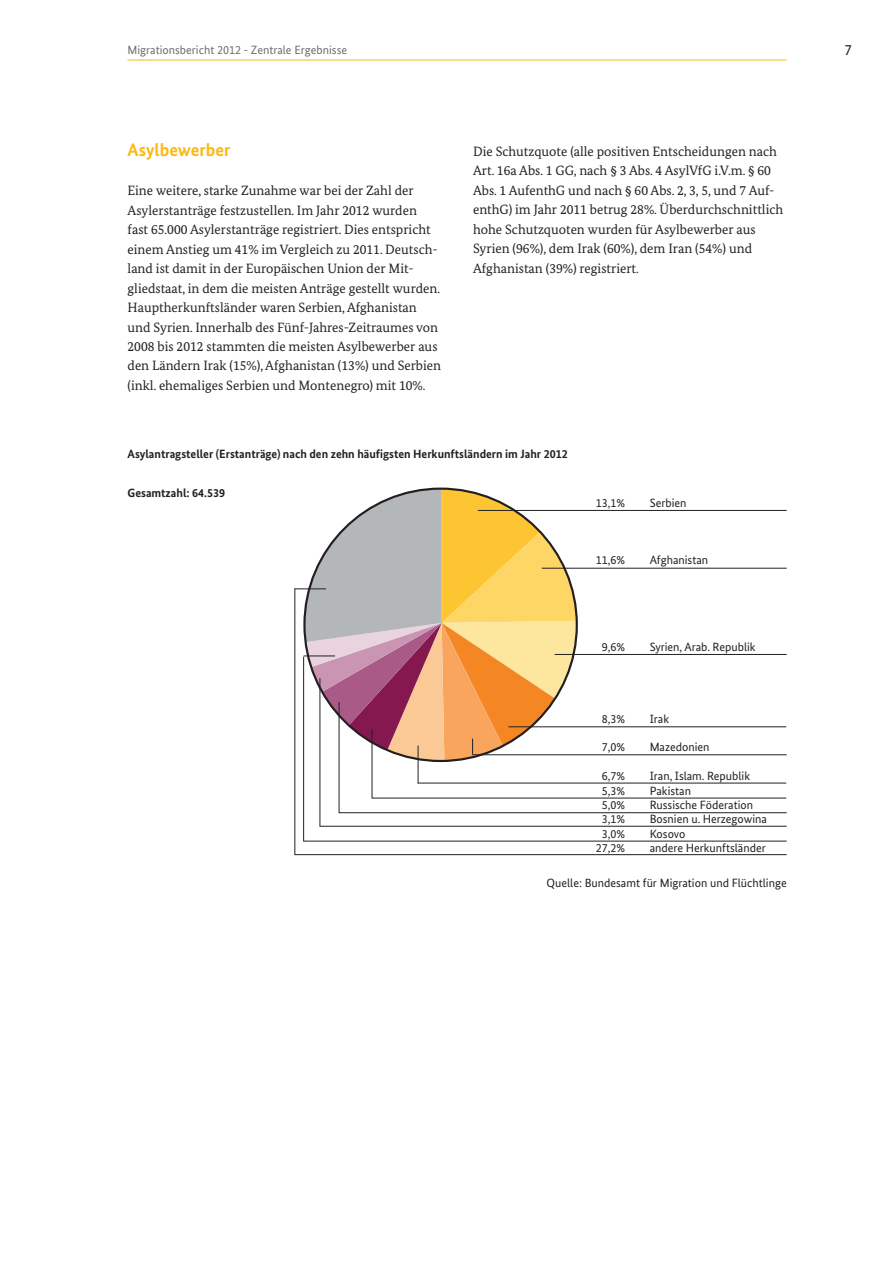
<style>
.page{position:relative;width:893px;height:1263px;background:#fff}
.page>*{position:absolute;margin:0;border:0;box-sizing:border-box;transform-origin:0 0}
.t1{font:700 18px "Bundes Sans";color:#fcb814}
.t2{font:15px "Bundes Sans Office T";color:#231f20}
.t3{font:13.5px/19.5px "Bundes Serif";color:#231f20}
.t4{font:12px "Bundes Sans";color:#231f20}
.t5{font:700 12px "Bundes Sans";color:#231f20}
.t6{font:12px "Bundes Sans";color:#6c6d70}
</style>
<div class="page">
<hr style="left:128px;top:60px;width:659px;height:1px;background:#fcb814">
<hr style="left:339px;top:812px;width:448px;height:1px;background:#231f20">
<hr style="left:418px;top:783px;width:368px;height:1px;background:#231f20">
<hr style="left:372px;top:798px;width:414px;height:1px;background:#231f20">
<hr style="left:294px;top:854px;width:493px;height:1px;background:#231f20">
<hr style="left:294px;top:588px;width:1px;height:267px;background:#231f20">
<hr style="left:303px;top:841px;width:484px;height:1px;background:#231f20">
<hr style="left:303px;top:657px;width:1px;height:184px;background:#231f20">
<hr style="left:320px;top:826px;width:467px;height:1px;background:#231f20">
<hr style="left:478px;top:510px;width:309px;height:1px;background:#231f20">
<hr style="left:472px;top:754px;width:315px;height:1px;background:#231f20">
<hr style="left:542px;top:568px;width:245px;height:1px;background:#231f20">
<hr style="left:555px;top:654px;width:232px;height:1px;background:#231f20">
<hr style="left:508px;top:726px;width:278px;height:1px;background:#231f20">
<hr style="left:295px;top:588px;width:31px;height:1px;background:#231f20">
<hr style="left:372px;top:729px;width:1px;height:69px;background:#231f20">
<hr style="left:418px;top:746px;width:1px;height:37px;background:#231f20">
<svg style="left:304px;top:489px;width:273px;height:272px"></svg>
<hr style="left:304px;top:656px;width:31px;height:1px;background:#231f20">
<hr style="left:320px;top:678px;width:1px;height:149px;background:#231f20">
<hr style="left:339px;top:702px;width:1px;height:111px;background:#231f20">
<p class="t6" style="left:128px;top:43px;width:221px">Migrationsbericht 2012 - Zentrale Ergebnisse</p>
<p class="t2" style="left:845px;top:41px;width:9px">7</p>
<h3 class="t1" style="left:128px;top:139px;width:105px">Asylbewerber</h3>
<p class="t3" style="left:128px;top:180px;width:315px">Eine weitere, starke Zunahme war bei der Zahl der Asylerstanträge festzustellen. Im Jahr 2012 wurden<br>fast 65.000 Asylerstanträge registriert. Dies entspricht einem Anstieg um 41% im Vergleich zu 2011. Deutsch&shy;land ist damit in der Europäischen Union der Mit&shy;gliedstaat, in dem die meisten Anträge gestellt wurden.<br>Hauptherkunftsländer waren Serbien, Afghanistan und Syrien. Innerhalb des Fünf-Jahres-Zeitraumes von 2008 bis 2012 stammten die meisten Asylbewerber aus den Ländern Irak (15%), Afghanistan (13%) und Serbien (inkl. ehemaliges Serbien und Montenegro) mit 10%.</p>
<p class="t3" style="left:473px;top:141px;width:312px">Die Schutzquote (alle positiven Entscheidungen nach Art. 16a Abs. 1 GG, nach § 3 Abs. 4 AsylVfG i.V.m. § 60<br>Abs. 1 AufenthG und nach § 60 Abs. 2, 3, 5, und 7 Auf&shy;enthG) im Jahr 2011 betrug 28%. Überdurchschnittlich hohe Schutzquoten wurden für Asylbewerber aus Syrien (96%), dem Irak (60%), dem Iran (54%) und Afghanistan (39%) registriert.</p>
<p class="t5" style="left:128px;top:446px;width:442px">Asylantragsteller (Erstanträge) nach den zehn häufigsten Herkunftsländern im Jahr 2012</p>
<p class="t5" style="left:128px;top:485px;width:99px">Gesamtzahl: 64.539</p>
<p class="t4" style="left:596px;top:495px;width:31px">13,1%</p>
<p class="t4" style="left:650px;top:495px;width:38px">Serbien</p>
<p class="t4" style="left:596px;top:553px;width:31px">11,6%</p>
<p class="t4" style="left:650px;top:553px;width:60px">Afghanistan</p>
<p class="t4" style="left:602px;top:639px;width:25px">9,6%</p>
<p class="t4" style="left:650px;top:639px;width:107px">Syrien, Arab. Republik</p>
<p class="t4" style="left:602px;top:711px;width:25px">8,3%</p>
<p class="t4" style="left:650px;top:711px;width:21px">Irak</p>
<p class="t4" style="left:602px;top:740px;width:25px">7,0%</p>
<p class="t4" style="left:650px;top:740px;width:61px">Mazedonien</p>
<p class="t4" style="left:602px;top:769px;width:25px">6,7%</p>
<p class="t4" style="left:650px;top:769px;width:102px">Iran, Islam. Republik</p>
<p class="t4" style="left:602px;top:783px;width:25px">5,3%</p>
<p class="t4" style="left:650px;top:783px;width:43px">Pakistan</p>
<p class="t4" style="left:602px;top:797px;width:25px">5,0%</p>
<p class="t4" style="left:650px;top:797px;width:105px">Russische Föderation</p>
<p class="t4" style="left:602px;top:812px;width:25px">3,1%</p>
<p class="t4" style="left:650px;top:812px;width:119px">Bosnien u. Herzegowina</p>
<p class="t4" style="left:602px;top:826px;width:25px">3,0%</p>
<p class="t4" style="left:650px;top:826px;width:37px">Kosovo</p>
<p class="t4" style="left:596px;top:841px;width:31px">27,2%</p>
<p class="t4" style="left:650px;top:841px;width:118px">andere Herkunftsländer</p>
<p class="t4" style="left:547px;top:875px;width:242px">Quelle: Bundesamt für Migration und Flüchtlinge</p>
</div>
